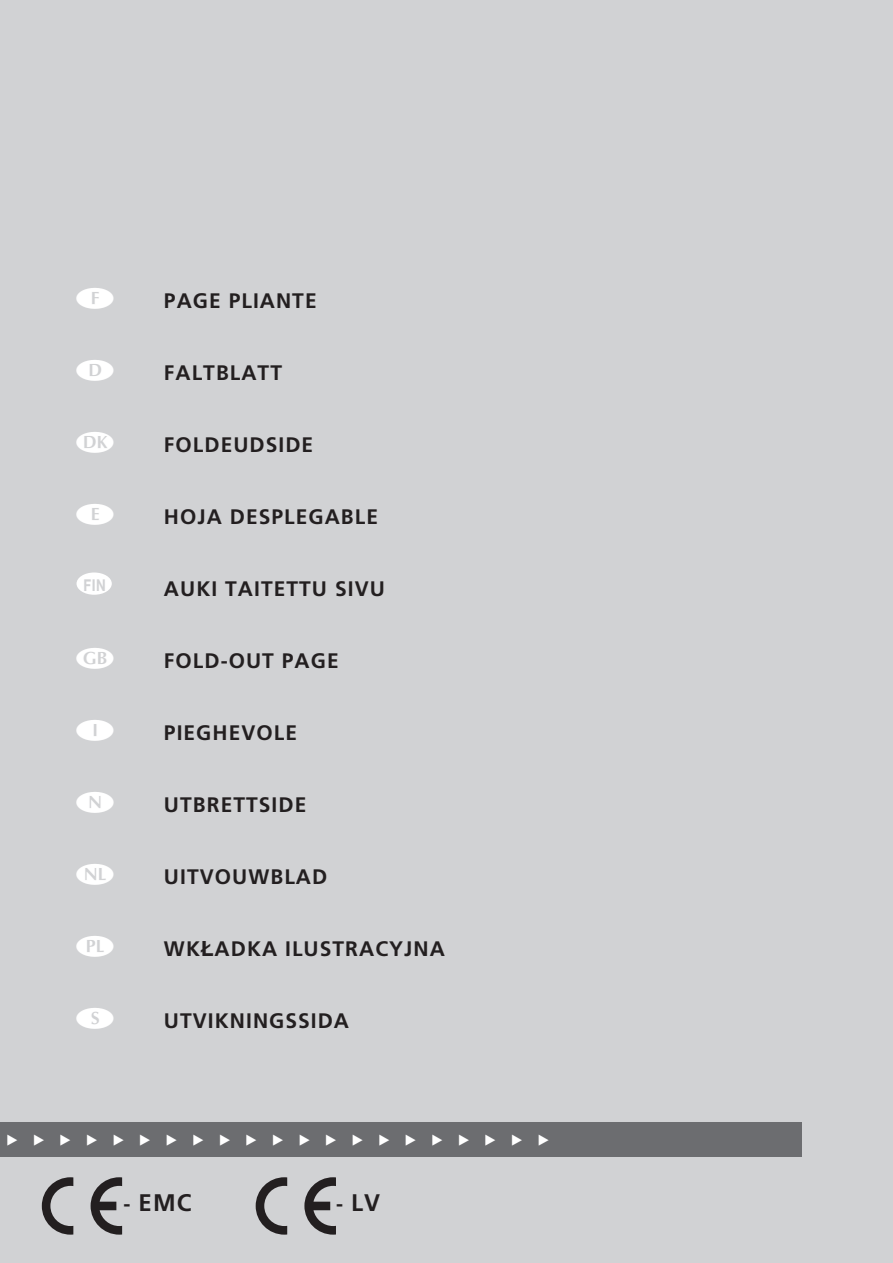
<style>
.page{position:relative;width:893px;height:1263px;background:#d1d2d4}
.page>*{position:absolute;margin:0;border:0;box-sizing:border-box;transform-origin:0 0}
.t1{font:700 24px "Frutiger";color:#231f20}
.t2{font:700 21px "Frutiger";letter-spacing:.05em;color:#231f20}
.t3{font:700 16.35px "Helvetica Neue East A";color:#d1d2d4;scale:.8 1}
.t4{font:14.25px "European Pi Three";color:#fff}
.s1{color:#fff}
.s2{font-family:"Helvetica Neue East A"}
.s3{font-size:21px}
</style>
<div class="page">
<div style="left:0;top:1123px;width:801px;height:34px;background:#6c6d70"></div>
<div style="left:77px;top:572px;width:35px;height:23px;background:#fff;border-radius:50%"></div>
<svg style="left:42px;top:1177px;width:31px;height:57px"></svg>
<svg style="left:91px;top:1177px;width:31px;height:57px"></svg>
<svg style="left:256px;top:1177px;width:31px;height:57px"></svg>
<svg style="left:304px;top:1177px;width:32px;height:57px"></svg>
<p class="t2" style="left:77px;top:288px;width:242px"><span class="s1">✓</span> PAGE PLIANTE</p>
<p class="t2" style="left:164px;top:360px;width:120px">FALTBLATT</p>
<p class="t2" style="left:164px;top:432px;width:151px">FOLDEUDSIDE</p>
<p class="t3" style="left:83px;top:575px;width:30px">FIN</p>
<p class="t2" style="left:164px;top:504px;width:216px">HOJA DESPLEGABLE</p>
<p class="t2" style="left:164px;top:576px;width:222px">AUKI TAITETTU SIVU</p>
<p class="t2" style="left:77px;top:648px;width:264px"><span class="s1">✔</span> FOLD-OUT PAGE</p>
<p class="t2" style="left:164px;top:720px;width:135px">PIEGHEVOLE</p>
<p class="t2" style="left:77px;top:792px;width:231px"><span class="s1">◆</span> UTBRETTSIDE</p>
<p class="t2" style="left:164px;top:864px;width:165px">UITVOUWBLAD</p>
<p class="t2" style="left:164px;top:936px;width:282px">WK<span class="s2">Ł</span>ADKA ILUSTRACYJNA</p>
<p class="t2" style="left:164px;top:1008px;width:187px">UTVIKNINGSSIDA</p>
<p class="t4" style="left:6px;top:1131px;width:545px">E E E E E E E E E E E E E E E E E E E E E</p>
<p class="t1" style="left:124px;top:1188px;width:69px"><span class="s3">-</span> EMC</p>
<p class="t1" style="left:336px;top:1188px;width:46px"><span class="s3">-</span> LV</p>
</div>
